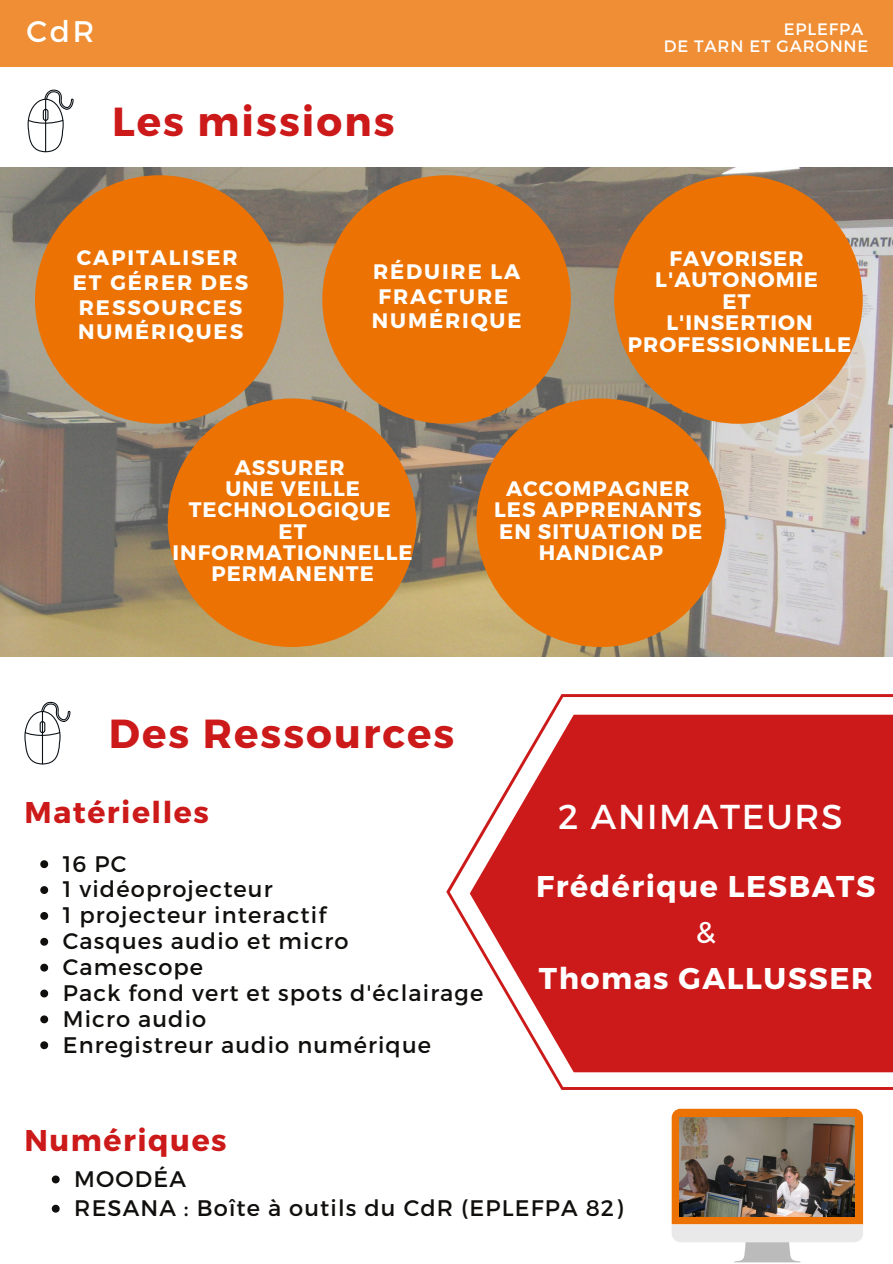
<style>
.page{position:relative;width:893px;height:1264px;background:#fff}
.page>*{position:absolute;margin:0;border:0;box-sizing:border-box;transform-origin:0 0}
.t1{font:700 40.5px "Montserrat";letter-spacing:.05em;color:#cc1919}
.t2{font:34.5px "Montserrat";letter-spacing:.05em;color:#fff}
.t3{font:700 30px "Montserrat";letter-spacing:.05em;color:#fff}
.t4{font:700 30px "Montserrat";letter-spacing:.05em;color:#cc1919}
.t5{font:30px "Montserrat";color:#fff}
.t6{font:29.7px "Montserrat";color:#fff}
.t7{font:22.5px/25.8px "Montserrat";letter-spacing:.05em;color:#100f0d}
.t8{font:700 21px/21.3px "Montserrat";letter-spacing:.05em;color:#fff;text-align:center}
.t9{font:700 21px/24.8px "Montserrat";letter-spacing:.09em;color:#fff}
.t10{font:16.5px "Montserrat";letter-spacing:.05em;color:#fff}
</style>
<div class="page">
<div style="left:0;top:0;width:892px;height:67px;background:#ef8e34"></div>
<img style="left:0;top:167px;width:892px;height:489px">
<div style="left:614px;top:175px;width:248px;height:249px;background:#ec7303;border-radius:50%"></div>
<div style="left:35px;top:175px;width:248px;height:249px;background:#ec7303;border-radius:50%"></div>
<div style="left:322px;top:175px;width:249px;height:249px;background:#ec7303;border-radius:50%"></div>
<div style="left:476px;top:398px;width:249px;height:249px;background:#ec7303;border-radius:50%"></div>
<div style="left:168px;top:398px;width:248px;height:249px;background:#ec7303;border-radius:50%"></div>
<svg style="left:28px;top:89px;width:46px;height:63px"></svg>
<svg style="left:671px;top:1108px;width:192px;height:154px"></svg>
<img style="left:679px;top:1117px;width:175px;height:98px">
<svg style="left:446px;top:694px;width:446px;height:395px;fill:#cc1919"></svg>
<svg style="left:52px;top:1175px;width:8px;height:8px"></svg>
<svg style="left:52px;top:1204px;width:8px;height:8px"></svg>
<svg style="left:40px;top:860px;width:8px;height:8px"></svg>
<svg style="left:40px;top:886px;width:8px;height:8px"></svg>
<svg style="left:40px;top:912px;width:8px;height:7px"></svg>
<svg style="left:40px;top:937px;width:8px;height:8px"></svg>
<svg style="left:40px;top:963px;width:8px;height:8px"></svg>
<svg style="left:40px;top:989px;width:8px;height:8px"></svg>
<svg style="left:40px;top:1015px;width:8px;height:8px"></svg>
<svg style="left:40px;top:1041px;width:8px;height:8px"></svg>
<svg style="left:24px;top:701px;width:46px;height:63px"></svg>
<h3 class="t6" style="left:26px;top:12px;width:69px">CdR</h3>
<h1 class="t1" style="left:112px;top:95px;width:284px">Les missions</h1>
<p class="t9" style="left:73px;top:244px;width:177px">CAPITALISER<br>ET GÉRER DES<br>RESSOURCES<br>NUMÉRIQUES</p>
<p class="t9" style="left:372px;top:258px;width:151px;text-align:center">RÉDUIRE LA<br>FRACTURE<br>NUMÉRIQUE</p>
<p class="t10" style="left:783px;top:18px;width:81px">EPLEFPA</p>
<p class="t10" style="left:663px;top:35px;width:206px">DE TARN ET GARONNE</p>
<p class="t8" style="left:628px;top:247px;width:225px">FAVORISER<br>L'AUTONOMIE<br>ET<br>L'INSERTION<br>PROFESSIONNELLE</p>
<p class="t8" style="left:172px;top:455px;width:241px">ASSURER<br>UNE VEILLE<br>TECHNOLOGIQUE<br>ET<br>INFORMATIONNELLE<br>PERMANENTE</p>
<p class="t8" style="left:494px;top:477px;width:210px">ACCOMPAGNER<br>LES APPRENANTS<br>EN SITUATION DE<br>HANDICAP</p>
<h1 class="t1" style="left:109px;top:707px;width:347px">Des Ressources</h1>
<h3 class="t4" style="left:25px;top:793px;width:186px">Matérielles</h3>
<p class="t7" style="left:63px;top:849px;width:422px">16 PC<br>1 vidéoprojecteur<br>1 projecteur interactif<br>Casques audio et micro<br>Camescope<br>Pack fond vert et spots d'éclairage<br>Micro audio<br>Enregistreur audio numérique</p>
<h2 class="t2" style="left:558px;top:794px;width:286px">2 ANIMATEURS</h2>
<h3 class="t3" style="left:536px;top:866px;width:340px">Frédérique LESBATS</h3>
<h3 class="t5" style="left:695px;top:912px;width:21px">&amp;</h3>
<h3 class="t3" style="left:539px;top:958px;width:335px">Thomas GALLUSSER</h3>
<h3 class="t4" style="left:25px;top:1120px;width:203px">Numériques</h3>
<p class="t7" style="left:74px;top:1162px;width:550px;line-height:29.2px">MOODÉA<br>RESANA : Boîte à outils du CdR (EPLEFPA 82)</p>
</div>
